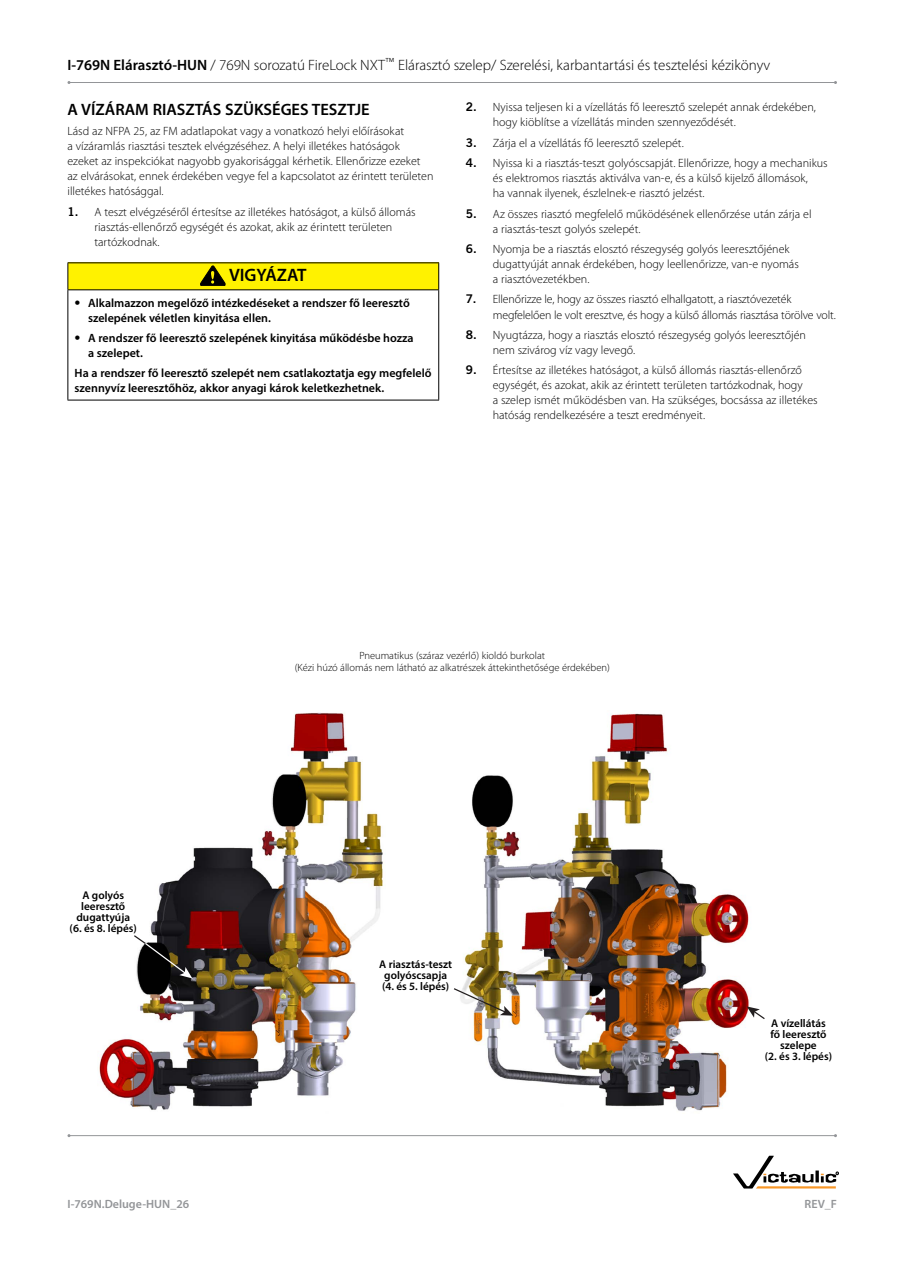
<style>
.page{position:relative;width:918px;height:1263px;background:#fff}
.page>*{position:absolute;margin:0;border:0;box-sizing:border-box;transform-origin:0 0}
.t1{font:600 18px "Myriad Pro";color:#000}
.t2{font:600 16.5px "Myriad Pro";color:#000}
.t3{font:300 15px "Myriad Pro";color:#000}
.t4{font:300 12px/15px "Myriad Pro";color:#000}
.t5{font:600 12px/15px "Myriad Pro";color:#000}
.t6{font:600 12px "Myriad Pro";color:#939598}
.t7{font:600 11.25px/11.2px "Myriad Pro";color:#000;text-align:center}
.t8{font:300 10.5px/12px "Myriad Pro";color:#000;text-align:center}
.s1{font-weight:600}
.s2{font-family:"Trade Gothic LT Std Bd 2";font-weight:400}
.s3{font-family:"Trade Gothic LT Std";font-weight:300}
</style>
<div class="page">
<hr style="left:69px;top:82px;width:767px;height:1px;background:#939598">
<div style="left:68px;top:263px;width:371px;height:27px;background:#fff200"></div>
<hr style="left:68px;top:262px;width:371px;height:1px;background:#000">
<svg style="left:68px;top:263px;width:1px;height:26px"></svg>
<svg style="left:438px;top:263px;width:1px;height:26px"></svg>
<hr style="left:68px;top:289px;width:371px;height:1px;background:#000">
<hr style="left:68px;top:290px;width:1px;height:110px;background:#000">
<hr style="left:438px;top:290px;width:1px;height:110px;background:#000">
<hr style="left:68px;top:400px;width:371px;height:1px;background:#000">
<svg style="left:200px;top:266px;width:26px;height:19px"></svg>
<img style="left:463px;top:713px;width:286px;height:398px">
<img style="left:99px;top:712px;width:284px;height:398px">
<svg style="left:747px;top:1006px;width:18px;height:14px"></svg>
<svg style="left:133px;top:934px;width:59px;height:44px"></svg>
<svg style="left:454px;top:987px;width:59px;height:29px"></svg>
<svg style="left:733px;top:1156px;width:106px;height:32px"></svg>
<hr style="left:69px;top:1135px;width:767px;height:1px;background:#939598">
<p class="t3" style="left:68px;top:57px;width:704px"><span class="s1">I-769N Elárasztó-HUN</span> / 769N sorozatú FireLock NXT<sup>™</sup> Elárasztó szelep/ Szerelési, karbantartási és tesztelési kézikönyv</p>
<h2 class="t2" style="left:68px;top:99px;width:304px">A VÍZÁRAM RIASZTÁS SZÜKSÉGES TESZTJE</h2>
<p class="t4" style="left:68px;top:124px;width:368px">Lásd az NFPA 25, az FM adatlapokat vagy a vonatkozó helyi előírásokat<br>a vízáramlás riasztási tesztek elvégzéséhez. A helyi illetékes hatóságok ezeket az inspekciókat nagyobb gyakorisággal kérhetik. Ellenőrizze ezeket az elvárásokat, ennek érdekében vegye fel a kapcsolatot az érintett területen illetékes hatósággal.</p>
<p class="t4" style="left:94px;top:204px;width:323px;text-indent:-27px"><span class="s2">1.</span> A teszt elvégzéséről értesítse az illetékes hatóságot, a külső állomás riasztás-ellenőrző egységét és azokat, akik az érintett területen tartózkodnak.</p>
<h1 class="t1" style="left:229px;top:264px;width:79px">VIGYÁZAT</h1>
<p class="t5" style="left:88px;top:295px;width:323px;text-indent:-14px"><span class="s3">•</span> Alkalmazzon megelőző intézkedéseket a rendszer fő leeresztő szelepének véletlen kinyitása ellen.</p>
<p class="t5" style="left:88px;top:330px;width:327px;text-indent:-14px"><span class="s3">•</span> A rendszer fő leeresztő szelepének kinyitása működésbe hozza a szelepet.</p>
<p class="t5" style="left:75px;top:365px;width:358px">Ha a rendszer fő leeresztő szelepét nem csatlakoztatja egy megfelelő szennyvíz leeresztőhöz, akkor anyagi károk keletkezhetnek.</p>
<p class="t4" style="left:493px;top:100px;width:325px;text-indent:-27px"><span class="s2">2.</span> Nyissa teljesen ki a vízellátás fő leeresztő szelepét annak érdekében, hogy kiöblítse a vízellátás minden szennyeződését.</p>
<p class="t4" style="left:466px;top:136px;width:220px"><span class="s2">3.</span> Zárja el a vízellátás fő leeresztő szelepét.</p>
<p class="t4" style="left:493px;top:156px;width:336px;text-indent:-27px"><span class="s2">4.</span> Nyissa ki a riasztás-teszt golyóscsapját. Ellenőrizze, hogy a mechanikus és elektromos riasztás aktiválva van-e, és a külső kijelző állomások,<br>ha vannak ilyenek, észlelnek-e riasztó jelzést.</p>
<p class="t4" style="left:493px;top:206px;width:320px;text-indent:-27px"><span class="s2">5.</span> Az összes riasztó megfelelő működésének ellenőrzése után zárja el a riasztás-teszt golyós szelepét.</p>
<p class="t4" style="left:493px;top:242px;width:308px;text-indent:-27px"><span class="s2">6.</span> Nyomja be a riasztás elosztó részegység golyós leeresztőjének dugattyúját annak érdekében, hogy leellenőrizze, van-e nyomás a riasztóvezetékben.</p>
<p class="t4" style="left:493px;top:292px;width:344px;text-indent:-27px"><span class="s2">7.</span> Ellenőrizze le, hogy az összes riasztó elhallgatott, a riasztóvezeték megfelelően le volt eresztve, és hogy a külső állomás riasztása törölve volt.</p>
<p class="t4" style="left:493px;top:328px;width:315px;text-indent:-27px"><span class="s2">8.</span> Nyugtázza, hogy a riasztás elosztó részegység golyós leeresztőjén nem szivárog víz vagy levegő.</p>
<p class="t4" style="left:493px;top:363px;width:326px;text-indent:-27px"><span class="s2">9.</span> Értesítse az illetékes hatóságot, a külső állomás riasztás-ellenőrző egységét, és azokat, akik az érintett területen tartózkodnak, hogy<br>a szelep ismét működésben van. Ha szükséges, bocsássa az illetékes hatóság rendelkezésére a teszt eredményeit.</p>
<p class="t7" style="left:70px;top:889px;width:69px">A golyós leeresztő dugattyúja (6. és 8. lépés)</p>
<p class="t8" style="left:295px;top:650px;width:317px">Pneumatikus (száraz vezérlő) kioldó burkolat<br>(Kézi húzó állomás nem látható az alkatrészek áttekinthetősége érdekében)</p>
<p class="t7" style="left:379px;top:958px;width:74px;text-align:left">A riasztás-teszt golyóscsapja (4. és 5. lépés)</p>
<p class="t7" style="left:765px;top:1017px;width:69px">A vízellátás<br>fő leeresztő szelepe<br>(2. és 3. lépés)</p>
<p class="t6" style="left:68px;top:1197px;width:123px">I-769N.Deluge-HUN_26</p>
<p class="t6" style="left:805px;top:1197px;width:34px">REV_F</p>
</div>
